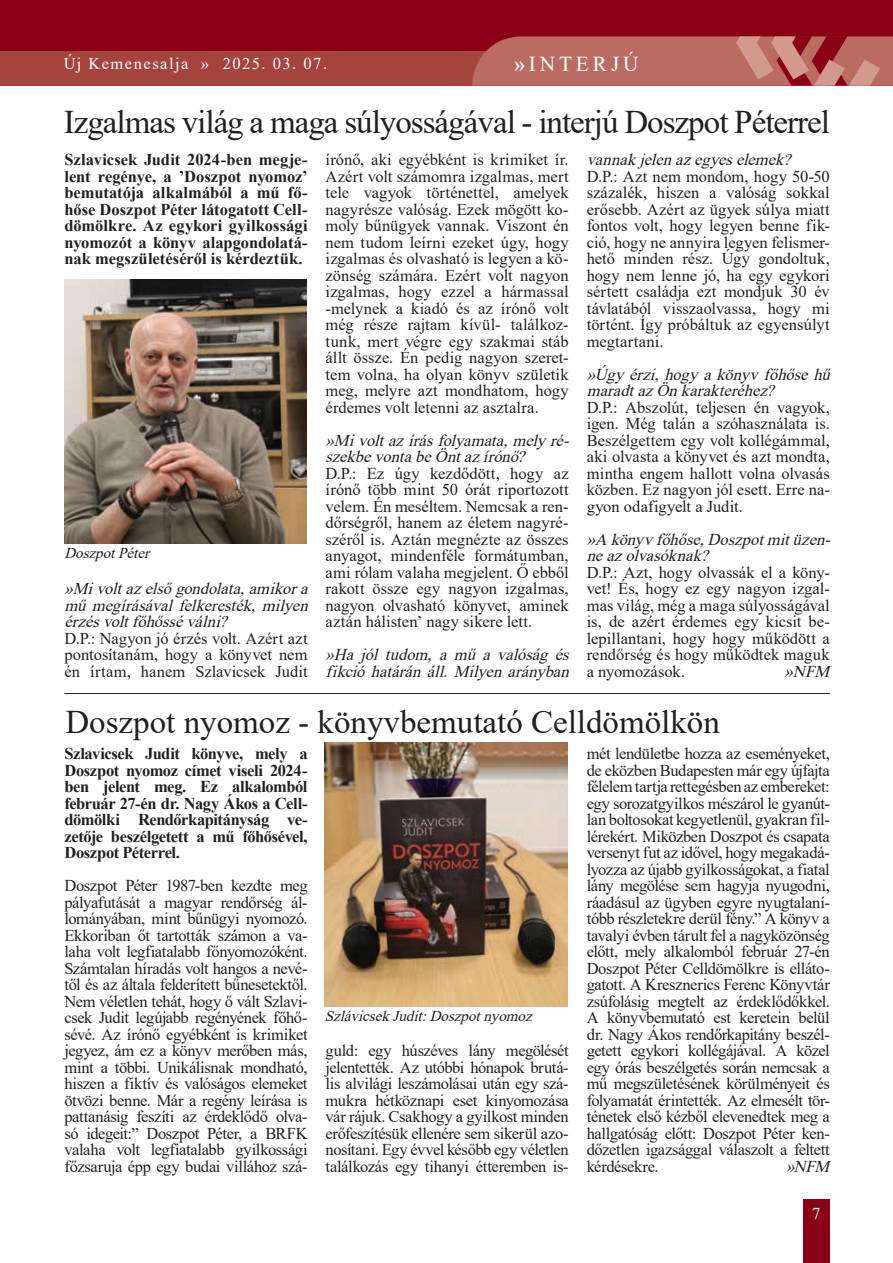
<style>
.page{position:relative;width:893px;height:1263px;background:#fff}
.page>*{position:absolute;margin:0;border:0;box-sizing:border-box;transform-origin:0 0}
.t1{font:33px "Times New Roman";letter-spacing:-.03em;color:#231f20}
.t2{font:33px "Times New Roman";color:#231f20}
.t3{font:21.3px "Times New Roman";letter-spacing:.185em;color:#fff}
.t4{font:16.5px/16.5px "Times New Roman";letter-spacing:-.005em;color:#231f20;text-align:justify}
.t5{font:700 16.5px/16.5px "Times New Roman";letter-spacing:-.01em;color:#231f20;text-align:justify}
.t6{font:italic 16.5px/16.5px "Times New Roman";color:#231f20}
.t7{font:16.5px "Times New Roman";letter-spacing:.09em;color:#fff}
.t8{font:italic 15px "Times New Roman";color:#231f20}
.s1{font-weight:700}
</style>
<div class="page">
<div style="left:0;top:0;width:893px;height:85px;background:#8a0116"></div>
<div style="left:0;top:52px;width:893px;height:34px;background:#a5433d"></div>
<div style="left:803px;top:1199px;width:26px;height:64px;background:#8a0116"></div>
<svg style="left:472px;top:36px;width:421px;height:50px;background:#b96760"></svg>
<img style="left:64px;top:279px;width:243px;height:264px">
<hr style="left:64px;top:693px;width:766px;height:1px;background:#231f20">
<img style="left:325px;top:743px;width:242px;height:264px">
<p class="t7" style="left:64px;top:52px;width:265px">Új Kemenesalja » 2025. 03. 07.</p>
<p class="t3" style="left:514px;top:48px;width:126px"><span class="s1">»</span>INTERJÚ</p>
<h1 class="t1" style="left:64px;top:99px;width:768px">Izgalmas világ a maga súlyosságával - interjú Doszpot Péterrel</h1>
<p class="t5" style="left:64px;top:151px;width:245px">Szlavicsek Judit 2024-ben megje&shy;lent regénye, a ’Doszpot nyomoz’ bemutatója alkalmából a mű fő&shy;hőse Doszpot Péter látogatott Cell&shy;dömölkre. Az egykori gyilkossági nyomozót a könyv alapgondolatá&shy;nak megszületéséről is kérdeztük.</p>
<p class="t8" style="left:64px;top:542px;width:91px">DoszpotPéter</p>
<p class="t6" style="left:64px;top:580px;width:250px;text-align:justify">»Mivoltazelsőgondolata,amikora műmegírásávalfelkeresték,milyen érzésvoltfőhősséválni?</p>
<p class="t4" style="left:64px;top:629px;width:245px">D.P.: Nagyon jó érzés volt. Azért azt pontosítanám, hogy a könyvet nem én írtam, hanem Szlavicsek Judit</p>
<p class="t4" style="left:326px;top:151px;width:245px">írónő, aki egyébként is krimiket ír.<br>Azért volt számomra izgalmas, mert tele vagyok történettel, amelyek nagyrésze valóság. Ezek mögött ko&shy;moly bűnügyek vannak. Viszont én nem tudom leírni ezeket úgy, hogy izgalmas és olvasható is legyen a kö&shy;zönség számára. Ezért volt nagyon izgalmas, hogy ezzel a hármassal -melynek a kiadó és az írónő volt még része rajtam kívül- találkoz&shy;tunk, mert végre egy szakmai stáb állt össze. Én pedig nagyon szeret&shy;tem volna, ha olyan könyv születik meg, melyre azt mondhatom, hogy érdemes volt letenni az asztalra.</p>
<p class="t6" style="left:326px;top:431px;width:250px">»Mivoltazírásfolyamata,melyré&shy;szekbevontabeÖntazírónő?</p>
<p class="t4" style="left:326px;top:464px;width:245px">D.P.: Ez úgy kezdődött, hogy az írónő több mint 50 órát riportozott velem. Én meséltem. Nemcsak a ren&shy;dőrségről, hanem az életem nagyré&shy;széről is. Aztán megnézte az összes anyagot, mindenféle formátumban, ami rólam valaha megjelent. Ő ebből rakott össze egy nagyon izgalmas, nagyon olvasható könyvet, aminek aztán hálisten’ nagy sikere lett.</p>
<p class="t6" style="left:326px;top:646px;width:250px">»Ha jól tudom, a mű a valóság és fikcióhatáránáll.Milyenarányban</p>
<p class="t6" style="left:587px;top:151px;width:211px">vannakjelenazegyeselemek?</p>
<p class="t4" style="left:587px;top:167px;width:245px">D.P.: Azt nem mondom, hogy 50-50 százalék, hiszen a valóság sokkal erősebb. Azért az ügyek súlya miatt fontos volt, hogy legyen benne fik&shy;ció, hogy ne annyira legyen felismer&shy;hető minden rész. Úgy gondoltuk, hogy nem lenne jó, ha egy egykori sértett családja ezt mondjuk 30 év távlatából visszaolvassa, hogy mi történt. Így próbáltuk az egyensúlyt megtartani.</p>
<p class="t6" style="left:587px;top:365px;width:250px">»Úgyérzi,hogyakönyvfőhősehű maradtazÖnkarakteréhez?</p>
<p class="t4" style="left:587px;top:398px;width:245px">D.P.: Abszolút, teljesen én vagyok, igen. Még talán a szóhasználata is.<br>Beszélgettem egy volt kollégámmal, aki olvasta a könyvet és azt mondta, mintha engem hallott volna olvasás közben. Ez nagyon jól esett. Erre na&shy;gyon odafigyelt a Judit.</p>
<p class="t6" style="left:587px;top:530px;width:250px">»A könyvfőhőse,Doszpotmitüzen&shy;neazolvasóknak?</p>
<p class="t4" style="left:587px;top:563px;width:245px">D.P.: Azt, hogy olvassák el a köny&shy;vet! És, hogy ez egy nagyon izgal&shy;mas világ, még a maga súlyosságával is, de azért érdemes egy kicsit be&shy;lepillantani, hogy hogy működött a rendőrség és hogy működtek maguk a nyomozások.</p>
<p class="t6" style="left:784px;top:662px;width:52px">»NFM</p>
<h1 class="t2" style="left:65px;top:698px;width:656px">Doszpot nyomoz - könyvbemutató Celldömölkön</h1>
<p class="t5" style="left:64px;top:745px;width:245px">Szlavicsek Judit könyve, mely a Doszpot nyomoz címet viseli 2024- ben jelent meg. Ez alkalomból február 27-én dr. Nagy Ákos a Cell&shy;dömölki Rendőrkapitányság ve&shy;zetője beszélgetett a mű főhősével, Doszpot Péterrel.</p>
<p class="t4" style="left:64px;top:877px;width:245px">Doszpot Péter 1987-ben kezdte meg pályafutását a magyar rendőrség ál&shy;lományában, mint bűnügyi nyomozó.<br>Ekkoriban őt tartották számon a va&shy;laha volt legfiatalabb főnyomozóként.<br>Számtalan híradás volt hangos a nevé&shy;től és az általa felderített bűnesetektől.<br>Nem véletlen tehát, hogy ő vált Szlavi&shy;csek Judit legújabb regényének főhő&shy;sévé. Az írónő egyébként is krimiket jegyez, ám ez a könyv merőben más, mint a többi. Unikálisnak mondható, hiszen a fiktív és valóságos elemeket ötvözi benne. Már a regény leírása is pattanásig feszíti az érdeklődő olva&shy;só idegeit:” Doszpot Péter, a BRFK valaha volt legfiatalabb gyilkossági főzsaruja épp egy budai villához szá-</p>
<p class="t8" style="left:325px;top:1006px;width:214px">SzlávicsekJudit:Doszpotnyomoz</p>
<p class="t4" style="left:326px;top:1042px;width:245px">guld: egy húszéves lány megölését jelentették. Az utóbbi hónapok brutá&shy;lis alvilági leszámolásai után egy szá&shy;mukra hétköznapi eset kinyomozása vár rájuk. Csakhogy a gyilkost minden erőfeszítésük ellenére sem sikerül azo&shy;nosítani. Egy évvel később egy véletlen találkozás egy tihanyi étteremben is-</p>
<p class="t4" style="left:587px;top:745px;width:245px">mét lendületbe hozza az eseményeket, de eközben Budapesten már egy újfajta félelem tartja rettegésben az embereket: egy sorozatgyilkos mészárol le gyanút&shy;lan boltosokat kegyetlenül, gyakran fil&shy;lérekért. Miközben Doszpot és csapata versenyt fut az idővel, hogy megakadá&shy;lyozza az újabb gyilkosságokat, a fiatal lány megölése sem hagyja nyugodni, ráadásul az ügyben egyre nyugtalaní&shy;tóbb részletekre derül fény.” A könyv a tavalyi évben tárult fel a nagyközönség előtt, mely alkalomból február 27-én Doszpot Péter Celldömölkre is elláto&shy;gatott. A Kresznerics Ferenc Könyvtár zsúfolásig megtelt az érdeklődőkkel.<br>A könyvbemutató est keretein belül dr. Nagy Ákos rendőrkapitány beszél&shy;getett egykori kollégájával. A közel egy órás beszélgetés során nemcsak a mű megszületésének körülményeit és folyamatát érintették. Az elmesélt tör&shy;ténetek első kézből elevenedtek meg a hallgatóság előtt: Doszpot Péter ken&shy;dőzetlen igazsággal válaszolt a feltett kérdésekre.</p>
<p class="t6" style="left:786px;top:1157px;width:50px">»NFM</p>
<p class="t7" style="left:812px;top:1202px;width:10px">7</p>
</div>
